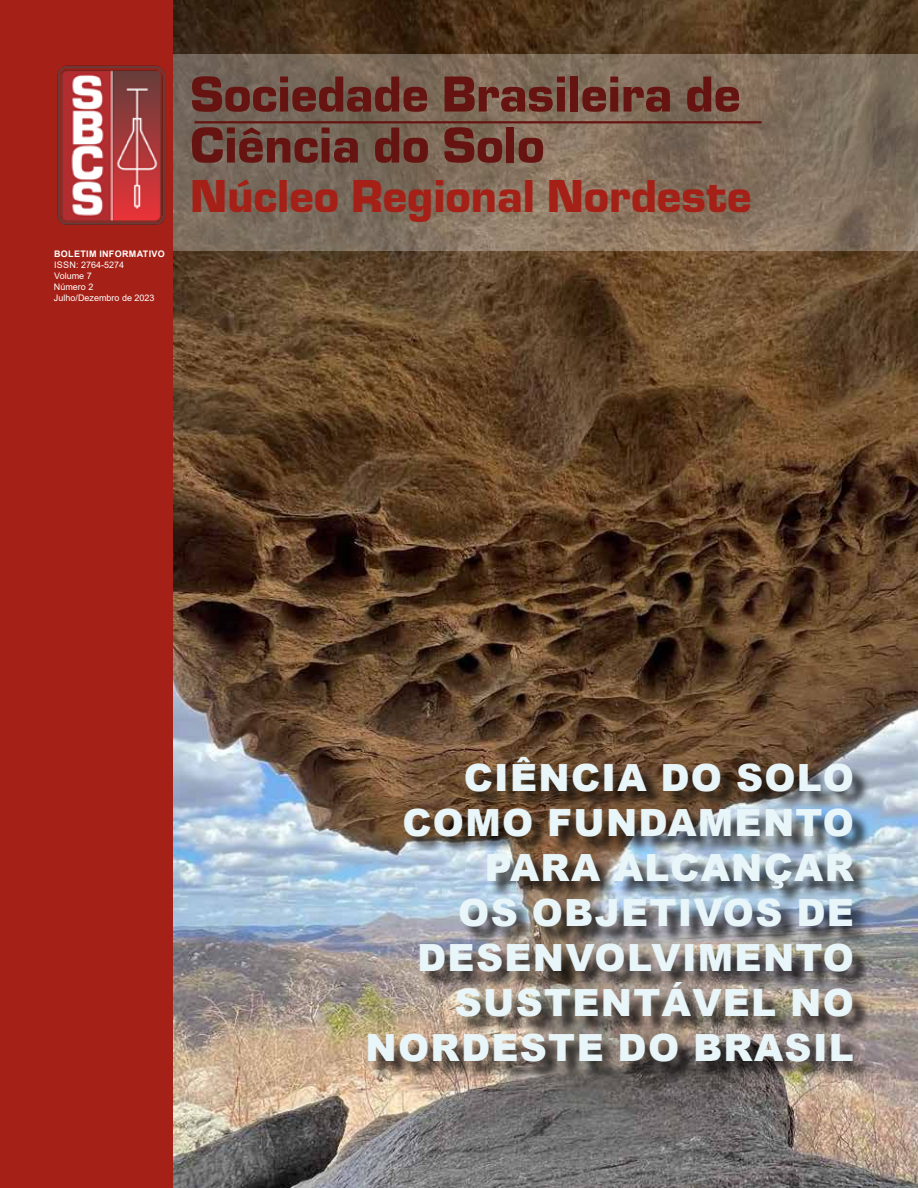
<style>
.page{position:relative;width:918px;height:1188px;background:#fff}
.page>*{position:absolute;margin:0;border:0;box-sizing:border-box;transform-origin:0 0}
.t1{font:900 52.5px/51px "Eurostile";color:#661411}
.t2{font:900 48px "Eurostile";color:#a52016}
.t3{font:900 37.5px/45px "Arial";letter-spacing:.035em;color:#e8f5f9;text-align:right}
.t4{font:9px/10.8px "Arial";color:#fff}
.t5{font:700 9px "Arial";letter-spacing:.035em;color:#fff}
</style>
<div class="page">
<img style="left:172px;top:0;width:746px;height:1188px">
<svg style="left:172px;top:54px;width:746px;height:197px;background:#7f6e5d"></svg>
<div style="left:0;top:0;width:172px;height:1188px;background:#a52016"></div>
<div style="left:371px;top:760px;width:500px;height:320px;background:#000;opacity:.75"></div>
<img style="left:57px;top:65px;width:108px;height:160px">
<hr style="left:195px;top:121px;width:567px;height:2px;background:#661411">
<p class="t5" style="left:54px;top:248px;width:112px">BOLETIM INFORMATIVO</p>
<p class="t4" style="left:54px;top:260px;width:102px">ISSN: 2764-5274<br>Volume 7<br>Número 2<br>Julho/Dezembro de 2023</p>
<h1 class="t1" style="left:190px;top:65px;width:552px">Sociedade Brasileira de<br>Ciência do Solo</h1>
<p class="t2" style="left:190px;top:162px;width:563px">Núcleo Regional Nordeste</p>
<p class="t3" style="left:365px;top:754px;width:490px">CIÊNCIA DO SOLO<br>COMO FUNDAMENTO<br>PARA ALCANÇAR<br>OS OBJETIVOS DE<br>DESENVOLVIMENTO<br>SUSTENTÁVEL NO<br>NORDESTE DO BRASIL</p>
</div>
